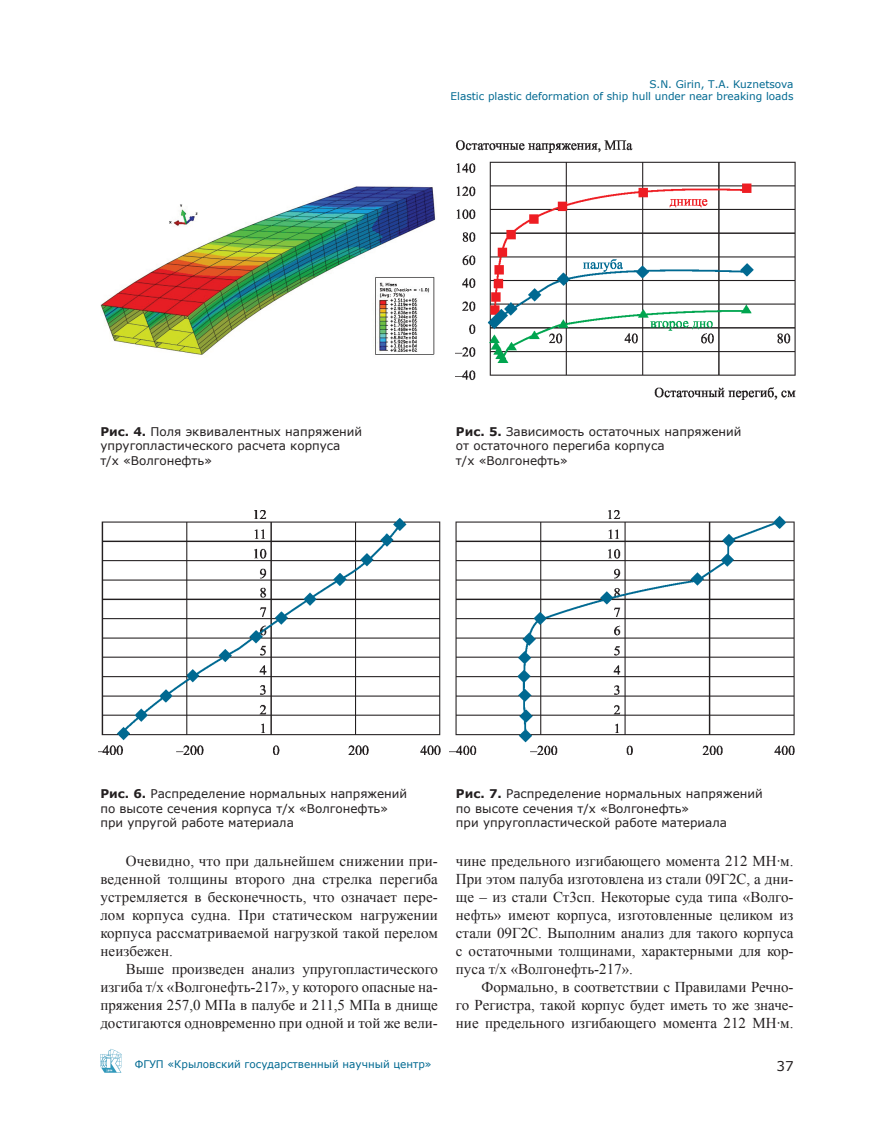
<style>
.page{position:relative;width:887px;height:1142px;background:#fff}
.page>*{position:absolute;margin:0;border:0;box-sizing:border-box;transform-origin:0 0}
.t1{font:15px/18px "Times New Roman";color:#231f20;text-align:justify}
.t2{font:13.5px "Verdana";color:#231f20}
.t3{font:12px/14.4px "Verdana";color:#231f20}
.t4{font:10.5px/12.6px "Verdana";color:#006991;text-align:right}
.s1{font-weight:700}
</style>
<div class="page">
<img style="left:100px;top:1049px;width:22px;height:24px">
<img style="left:100px;top:186px;width:336px;height:169px">
<img style="left:456px;top:141px;width:339px;height:258px">
<img style="left:99px;top:510px;width:341px;height:245px">
<img style="left:450px;top:510px;width:344px;height:245px">
<p class="t4" style="left:450px;top:78px;width:345px">S.N . Girin, Т.А. Kuznetsova<br>Elastic plastic deformation of ship hull under near breaking loads</p>
<p class="t3" style="left:100px;top:424px;width:263px"><span class="s1">Рис. 4.</span> Поля эквивалентных напряжений упругопластического расчета корпуса<br>т/х «Волгонефть»</p>
<p class="t3" style="left:456px;top:424px;width:287px"><span class="s1">Рис. 5.</span> Зависимость остаточных напряжений от остаточного перегиба корпуса<br>т/х «Волгонефть»</p>
<p class="t3" style="left:100px;top:786px;width:308px"><span class="s1">Рис. 6.</span> Распределение нормальных напряжений по высоте сечения корпуса т/х «Волгонефть» при упругой работе материала</p>
<p class="t3" style="left:456px;top:786px;width:308px"><span class="s1">Рис. 7.</span> Распределение нормальных напряжений по высоте сечения т/х «Волгонефть»<br>при упругопластической работе материала</p>
<p class="t1" style="left:100px;top:852px;width:339px;text-indent:26px">Очевидно, что при дальнейшем снижении при&shy;веденной толщины второго дна стрелка перегиба устремляется в бесконечность, что означает пере&shy;лом корпуса судна. При статическом нагружении корпуса рассматриваемой нагрузкой такой перелом неизбежен.</p>
<p class="t1" style="left:100px;top:960px;width:339px;text-indent:26px">Выше произведен анализ упругопластического изгиба т/х «Волгонефть-217», у которого опасные на&shy;пряжения 257,0 МПа в палубе и 211,5 МПа в днище достигаются одновременно при одной и той же вели-</p>
<p class="t1" style="left:456px;top:851px;width:339px">чине предельного изгибающего момента 212 МН∙м.<br>При этом палуба изготовлена из стали 09Г2С, а дни&shy;ще – из стали Ст3сп. Некоторые суда типа «Волго&shy;нефть» имеют корпуса, изготовленные целиком из стали 09Г2С. Выполним анализ для такого корпуса с остаточными толщинами, характерными для кор&shy;пуса т/х «Волгонефть-217».</p>
<p class="t1" style="left:456px;top:977px;width:339px;text-indent:26px">Формально, в соответствии с Правилами Речно&shy;го Регистра, такой корпус будет иметь то же значе&shy;ние предельного изгибающего момента 212 МН∙м.</p>
<p class="t4" style="left:135px;top:1058px;width:298px">ФГУП «Крыловский государственный научный центр»</p>
<p class="t2" style="left:776px;top:1056px;width:19px">37</p>
</div>
